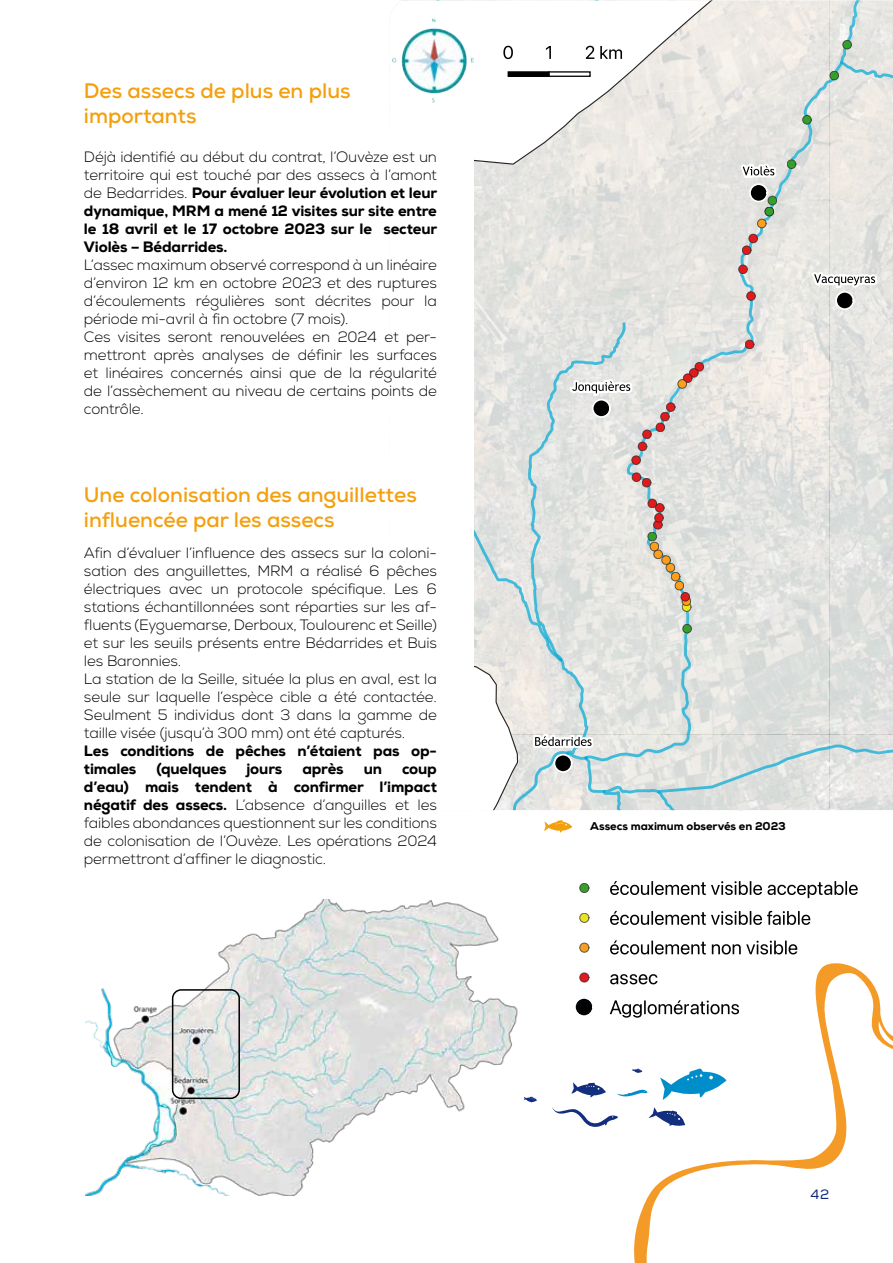
<style>
.page{position:relative;width:893px;height:1263px;background:#fff}
.page>*{position:absolute;margin:0;border:0;box-sizing:border-box;transform-origin:0 0}
.t1{font:700 21px/25.2px "Nexa";color:#f49f0d}
.t2{font:300 15px/18px "Nexa";letter-spacing:-.01em;color:#000}
.t3{font:800 15px/18px "Nexa";letter-spacing:-.01em;color:#000}
.t4{font:13.5px "Nexa";color:#122a81}
.t5{font:800 11.25px "Nexa";color:#000}
.s1{font-weight:300}
.s2{font-weight:800}
</style>
<div class="page">
<svg style="left:530px;top:972px;width:363px;height:221px"></svg>
<svg style="left:748px;top:1078px;width:99px;height:89px"></svg>
<svg style="left:634px;top:1193px;width:26px;height:70px"></svg>
<svg style="left:817px;top:963px;width:76px;height:85px"></svg>
<svg style="left:632px;top:1069px;width:10px;height:4px"></svg>
<svg style="left:527px;top:1097px;width:10px;height:5px"></svg>
<svg style="left:660px;top:1068px;width:66px;height:32px"></svg>
<svg style="left:571px;top:1082px;width:35px;height:15px"></svg>
<svg style="left:552px;top:1107px;width:66px;height:20px"></svg>
<svg style="left:648px;top:1107px;width:37px;height:20px"></svg>
<svg style="left:617px;top:1089px;width:30px;height:7px"></svg>
<svg style="left:389px;top:0;width:504px;height:810px;background:#e2e4e1"></svg>
<img style="left:392px;top:17px;width:81px;height:86px">
<div style="left:389px;top:130px;width:85px;height:593px;background:#fff"></div>
<img style="left:85px;top:899px;width:442px;height:296px">
<div style="left:172px;top:989px;width:68px;height:110px;border:2px solid #000;border-radius:9px"></div>
<div style="left:580px;top:883px;width:9px;height:9px;background:#3a9d2c;border-radius:50%"></div>
<div style="left:580px;top:883px;width:9px;height:10px;border:1px solid #202223;border-radius:50%"></div>
<svg style="left:610px;top:881px;width:248px;height:17px"></svg>
<div style="left:580px;top:913px;width:9px;height:9px;background:#eae228;border-radius:50%"></div>
<div style="left:580px;top:913px;width:9px;height:9px;border:1px solid #202223;border-radius:50%"></div>
<svg style="left:610px;top:911px;width:200px;height:14px"></svg>
<div style="left:580px;top:943px;width:9px;height:9px;background:#f49e28;border-radius:50%"></div>
<div style="left:580px;top:943px;width:9px;height:9px;border:1px solid #202223;border-radius:50%"></div>
<svg style="left:610px;top:940px;width:187px;height:14px"></svg>
<div style="left:580px;top:973px;width:9px;height:9px;background:#e21823;border-radius:50%"></div>
<div style="left:580px;top:973px;width:9px;height:9px;border:1px solid #202223;border-radius:50%"></div>
<svg style="left:610px;top:974px;width:47px;height:10px"></svg>
<div style="left:574px;top:997px;width:20px;height:20px;background:#010305;border:2px solid #fff;border-radius:50%"></div>
<svg style="left:610px;top:1000px;width:129px;height:18px"></svg>
<svg style="left:544px;top:820px;width:28px;height:13px"></svg>
<h1 class="t1" style="left:84px;top:78px;width:268px">Des assecs de plus en plus importants</h1>
<p class="t3" style="left:84px;top:148px;width:355px;text-align:justify"><span class="s1">Déjà identifié au début du contrat, l’Ouvèze est un territoire qui est touché par des assecs à l’amont de Bedarrides.</span> Pour évaluer leur évolution et leur dynamique, MRM a mené 12 visites sur site entre le 18 avril et le 17 octobre 2023 sur le secteur Violès – Bédarrides.</p>
<p class="t2" style="left:84px;top:256px;width:354px">L’assec maximum observé correspond à un linéaire d’environ 12 km en octobre 2023 et des ruptures d’écoulements régulières sont décrites pour la période mi-avril à fin octobre (7 mois).<br>Ces visites seront renouvelées en 2024 et per&shy;mettront après analyses de définir les surfaces et linéaires concernés ainsi que de la régularité de l’assèchement au niveau de certains points de contrôle.</p>
<h1 class="t1" style="left:84px;top:482px;width:334px">Une colonisation des anguillettes influencée par les assecs</h1>
<p class="t2" style="left:84px;top:544px;width:354px">Afin d’évaluer l’influence des assecs sur la coloni&shy;sation des anguillettes, MRM a réalisé 6 pêches électriques avec un protocole spécifique. Les 6 stations échantillonnées sont réparties sur les af&shy;fluents (Eyguemarse, Derboux, Toulourenc et Seille) et sur les seuils présents entre Bédarrides et Buis les Baronnies.<br>La station de la Seille, située la plus en aval, est la seule sur laquelle l’espèce cible a été contactée.<br>Seulment 5 individus dont 3 dans la gamme de taille visée (jusqu’à 300 mm) ont été capturés.</p>
<p class="t3" style="left:84px;top:742px;width:354px">Les conditions de pêches n’étaient pas op&shy;timales</p>
<p class="t3" style="left:156px;top:760px;width:72px">(quelques</p>
<p class="t3" style="left:246px;top:760px;width:37px">jours</p>
<p class="t3" style="left:302px;top:760px;width:43px">après</p>
<p class="t3" style="left:364px;top:760px;width:20px">un</p>
<p class="t2" style="left:84px;top:760px;width:354px;text-align:justify;text-indent:318px"><span class="s2">coup d’eau) mais tendent à confirmer l’impact négatif des assecs.</span> L’absence d’anguilles et les faibles abondances questionnent sur les conditions de colonisation de l’Ouvèze. Les opérations 2024 permettront d’affiner le diagnostic.</p>
<p class="t5" style="left:590px;top:819px;width:197px">Assecs maximum observés en 2023</p>
<p class="t4" style="left:810px;top:1186px;width:20px">42</p>
</div>
